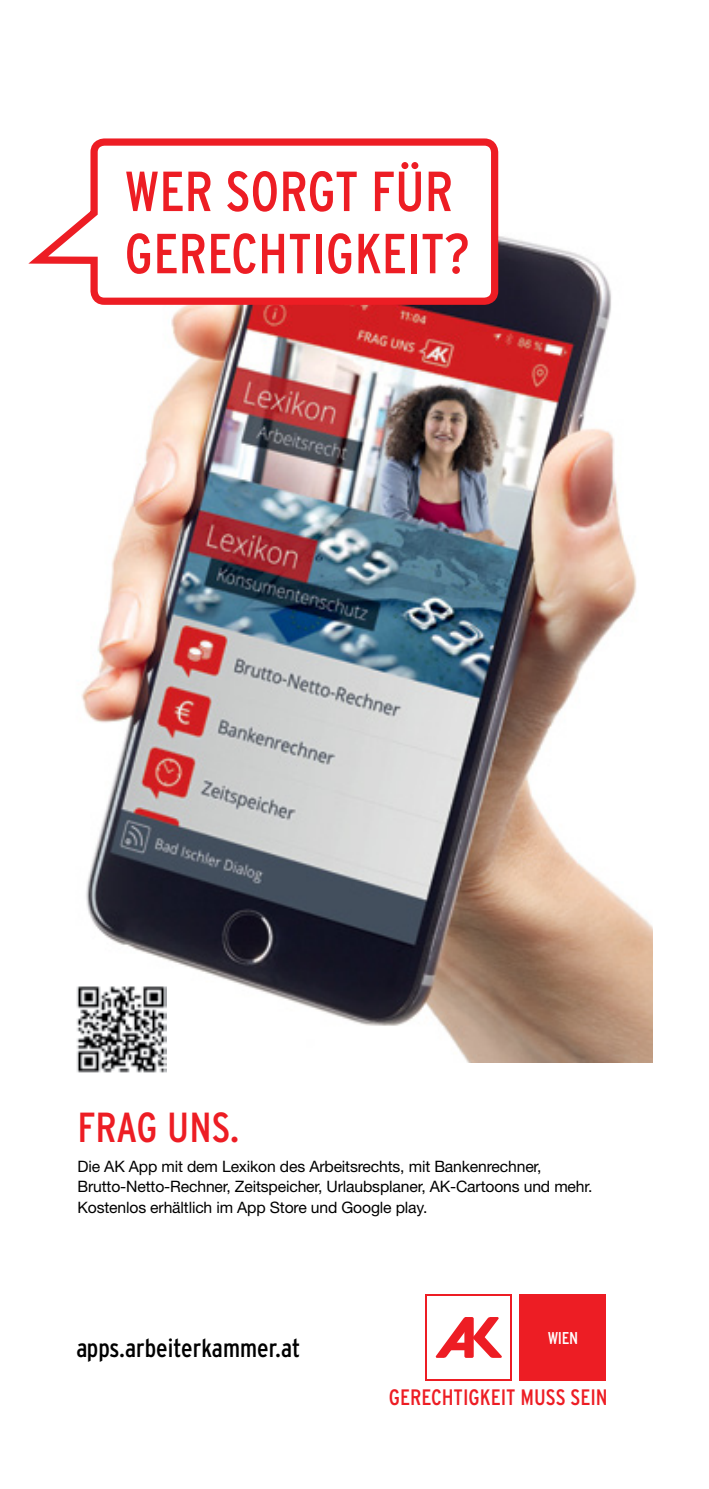
<style>
.page{position:relative;width:709px;height:1489px;background:#fff}
.page>*{position:absolute;margin:0;border:0;box-sizing:border-box;transform-origin:0 0}
.t1{font:condensed 56.25px/62.2px "Interstate";color:#ed1d24}
.t2{font:condensed 42px "Interstate";color:#ed1d24}
.t3{font:condensed 25.5px "Interstate";color:#000}
.t4{font:condensed 22.25px "Interstate";color:#ed1d24}
.t5{font:condensed 17px "Interstate";color:#fff}
.t6{font:15.75px/21px "Helvetica Neue LT Std";letter-spacing:-.01em;color:#000}
</style>
<div class="page">
<img style="left:81px;top:236px;width:571px;height:826px">
<img style="left:76px;top:983px;width:90px;height:90px">
<svg style="left:28px;top:138px;width:474px;height:170px"></svg>
<div style="left:425px;top:1294px;width:87px;height:86px;background:linear-gradient(to right,#fff,#fff)"></div>
<div style="left:427px;top:1295px;width:83px;height:83px;background:#fff"></div>
<svg style="left:435px;top:1317px;width:67px;height:40px"></svg>
<div style="left:519px;top:1294px;width:87px;height:86px;background:#ed1d24"></div>
<h1 class="t1" style="left:125px;top:160px;width:347px">WER SORGT FÜR<br>GERECHTIGKEIT?</h1>
<h2 class="t2" style="left:78px;top:1103px;width:163px">FRAG UNS.</h2>
<p class="t6" style="left:78px;top:1155px;width:516px">Die AK App mit dem Lexikon des Arbeitsrechts, mit Bankenrechner,<br>Brutto-Netto-Rechner, Zeitspeicher, Urlaubsplaner, AK-Cartoons und mehr.<br>Kostenlos erhältlich im App Store und Google play.</p>
<h3 class="t3" style="left:76px;top:1333px;width:225px">APPS.ARBEITERKAMMER.AT</h3>
<p class="t5" style="left:547px;top:1328px;width:32px">WIEN</p>
<h3 class="t4" style="left:389px;top:1384px;width:220px">GERECHTIGKEIT MUSS SEIN</h3>
</div>
